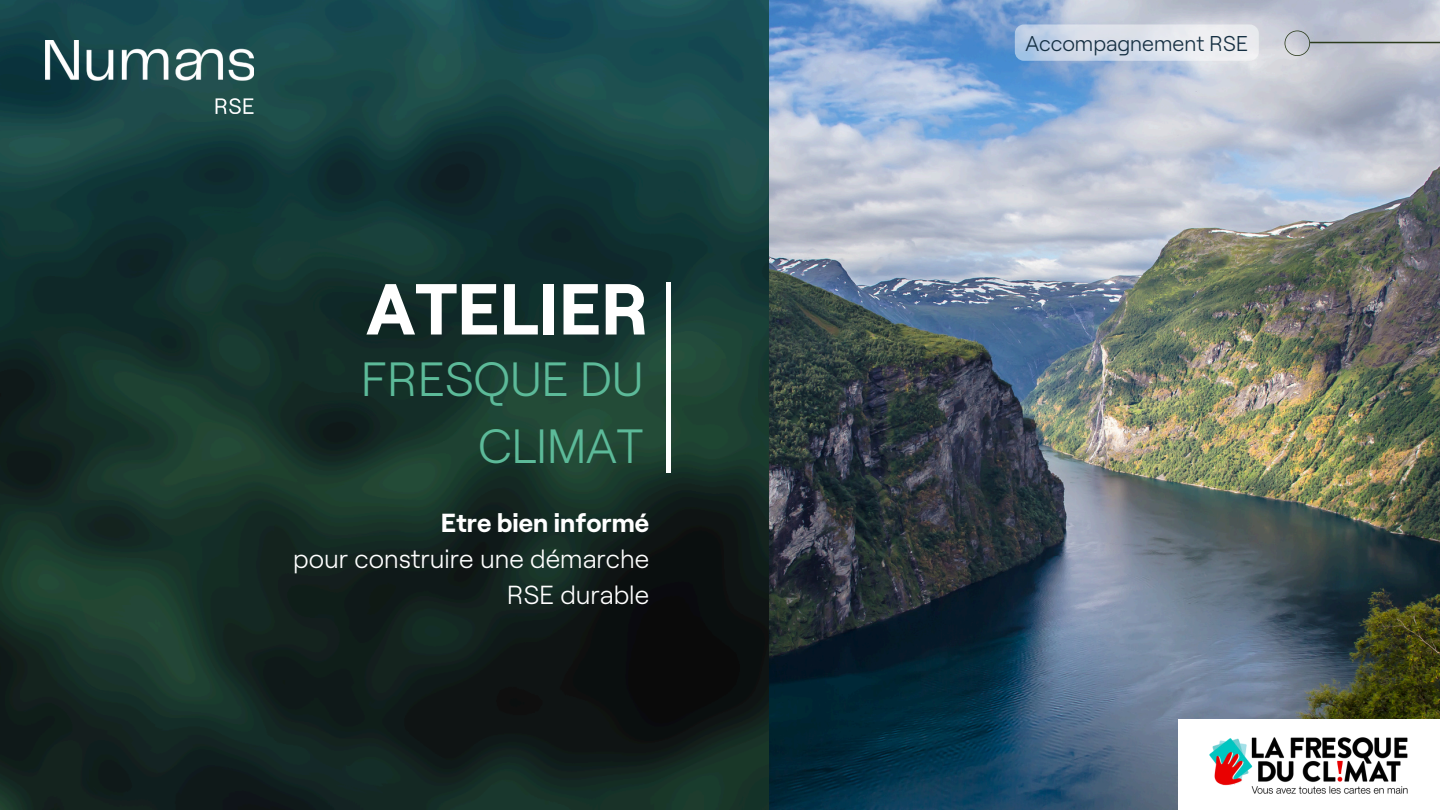
<style>
.page{position:relative;width:1440px;height:810px;background:#fff}
.page>*{position:absolute;margin:0;border:0;box-sizing:border-box;transform-origin:0 0}
.t1{font:700 72px "Roobert";color:#fff}
.t2{font:300 48px/66.8px "Roobert";color:#5cba99;text-align:right}
.t3{font:300 26.1px/36px "Roobert";color:#fff;text-align:right}
.t4{font:700 26.1px "Roobert";color:#fff}
.t5{font:300 21.4px "Roobert";color:#152f42}
</style>
<div class="page">
<img style="left:769px;top:0;width:671px;height:810px">
<img style="left:0;top:0;width:769px;height:810px">
<div style="left:1178px;top:720px;width:262px;height:90px;background:#fff"></div>
<div style="left:666px;top:282px;width:5px;height:191px;background:#fff"></div>
<img style="left:1209px;top:737px;width:199px;height:57px">
<svg style="left:1285px;top:31px;width:25px;height:25px"></svg>
<hr style="left:1310px;top:42px;width:130px;height:1px;background:#2c3c1d">
<img style="left:46px;top:40px;width:207px;height:74px">
<div style="left:1015px;top:24px;width:244px;height:37px;background:#fff;border-radius:9px;opacity:.49"></div>
<h1 class="t1" style="left:366px;top:253px;width:285px">ATELIER</h1>
<h2 class="t2" style="left:361px;top:342px;width:284px">FRESQUE DU<br>CLIMAT</h2>
<p class="t4" style="left:441px;top:503px;width:210px">Etre bien informé</p>
<p class="t3" style="left:293px;top:539px;width:357px">pour construire une démarche<br>RSE durable</p>
<p class="t5" style="left:1026px;top:27px;width:224px">Accompagnement RSE</p>
</div>
